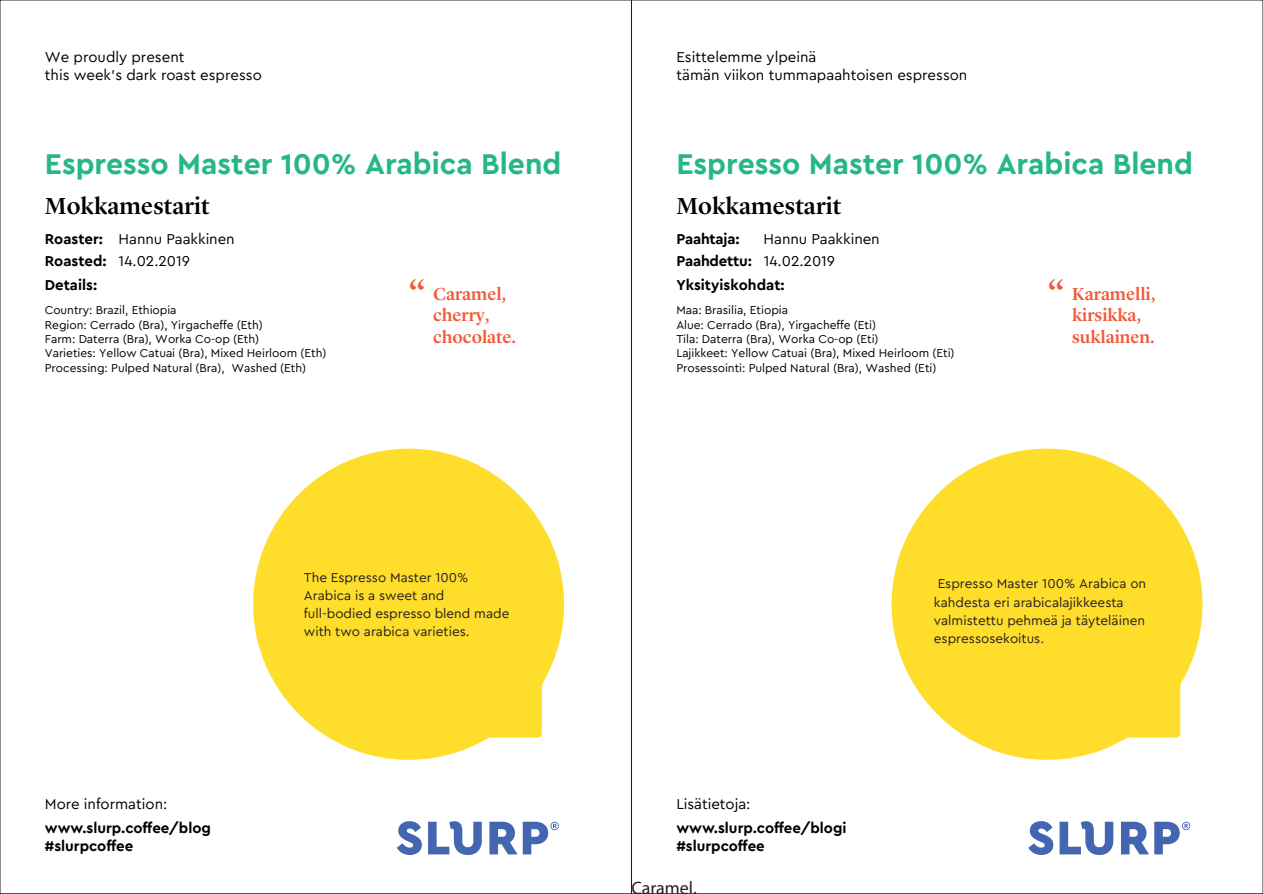
<style>
.page{position:relative;width:1263px;height:894px;background:#fff}
.page>*{position:absolute;margin:0;border:0;box-sizing:border-box;transform-origin:0 0}
.t1{font:500 39.45px "Lyon Display";color:#f05937}
.t2{font:700 30px "Cera Pro";color:#26b787}
.t3{font:500 24px "Lyon Display";letter-spacing:.005em;color:#000001}
.t4{font:500 18px/21.6px "Lyon Display";color:#f05937}
.t5{font:18px "Myriad Pro";color:#231f20}
.t6{font:15px/22px "Cera Pro";color:#000001}
.t7{font:700 15px/18px "Cera Pro";color:#000001}
.t8{font:13.5px/18px "Cera Pro";color:#231f20}
.t9{font:12px/14.4px "Cera Pro";letter-spacing:-.005em;color:#000001}
.s1{font-weight:700}
</style>
<div class="page">
<svg style="left:1028px;top:821px;width:162px;height:33px"></svg>
<svg style="left:397px;top:821px;width:162px;height:33px"></svg>
<svg style="left:253px;top:448px;width:311px;height:311px;fill:#ffdd2b"></svg>
<svg style="left:892px;top:448px;width:310px;height:311px;fill:#ffdd2b"></svg>
<p class="t6" style="left:45px;top:47px;width:219px;line-height:18px">We proudly present<br>this week’s dark roast espresso</p>
<h2 class="t2" style="left:45px;top:144px;width:518px">Espresso Master 100% Arabica Blend</h2>
<h3 class="t3" style="left:45px;top:188px;width:166px">Mokkamestarit</h3>
<p class="t6" style="left:45px;top:227px;width:191px"><span class="s1">Roaster:</span> Hannu Paakkinen<br><span class="s1">Roasted:</span> 14.02.2019</p>
<p class="t7" style="left:45px;top:275px;width:54px">Details:</p>
<p class="t9" style="left:45px;top:302px;width:283px">Country: Brazil, Ethiopia<br>Region: Cerrado (Bra), Yirgacheffe (Eth)<br>Farm: Daterra (Bra), Worka Co-op (Eth)<br>Varieties: Yellow Catuai (Bra), Mixed Heirloom (Eth)<br>Processing: Pulped Natural (Bra), Washed (Eth)</p>
<h1 class="t1" style="left:408px;top:265px;width:20px">“</h1>
<h3 class="t4" style="left:433px;top:281px;width:84px">Caramel, cherry, chocolate.</h3>
<p class="t6" style="left:676px;top:47px;width:293px;line-height:18px">Esittelemme ylpeinä<br>tämän viikon tummapaahtoisen espresson</p>
<h2 class="t2" style="left:676px;top:144px;width:518px">Espresso Master 100% Arabica Blend</h2>
<h3 class="t3" style="left:676px;top:188px;width:166px">Mokkamestarit</h3>
<p class="t7" style="left:676px;top:229px;width:65px">Paahtaja:</p>
<p class="t6" style="left:676px;top:227px;width:205px;text-indent:87px">Hannu Paakkinen<br><span class="s1">Paahdettu:</span> 14.02.2019</p>
<p class="t7" style="left:676px;top:275px;width:110px">Yksityiskohdat:</p>
<p class="t9" style="left:676px;top:302px;width:280px">Maa: Brasilia, Etiopia<br>Alue: Cerrado (Bra), Yirgacheffe (Eti)<br>Tila: Daterra (Bra), Worka Co-op (Eti)<br>Lajikkeet: Yellow Catuai (Bra), Mixed Heirloom (Eti)<br>Prosessointi: Pulped Natural (Bra), Washed (Eti)</p>
<h1 class="t1" style="left:1047px;top:265px;width:20px">“</h1>
<h3 class="t4" style="left:1072px;top:281px;width:85px">Karamelli, kirsikka, suklainen.</h3>
<p class="t6" style="left:45px;top:791px;width:124px">More information:</p>
<p class="t7" style="left:45px;top:818px;width:168px">www.slurp.coffee/blog #slurpcoffee</p>
<p class="t8" style="left:304px;top:568px;width:207px">The Espresso Master 100%<br>Arabica is a sweet and full-bodied espresso blend made with two arabica varieties.</p>
<p class="t8" style="left:934px;top:574px;width:214px">Espresso Master 100% Arabica on kahdesta eri arabicalajikkeesta valmistettu pehmeä ja täyteläinen espressosekoitus.</p>
<p class="t6" style="left:676px;top:791px;width:75px">Lisätietoja:</p>
<p class="t7" style="left:676px;top:818px;width:172px">www.slurp.coffee/blogi #slurpcoffee</p>
<h3 class="t5" style="left:631px;top:876px;width:67px">Caramel,</h3>
</div>
